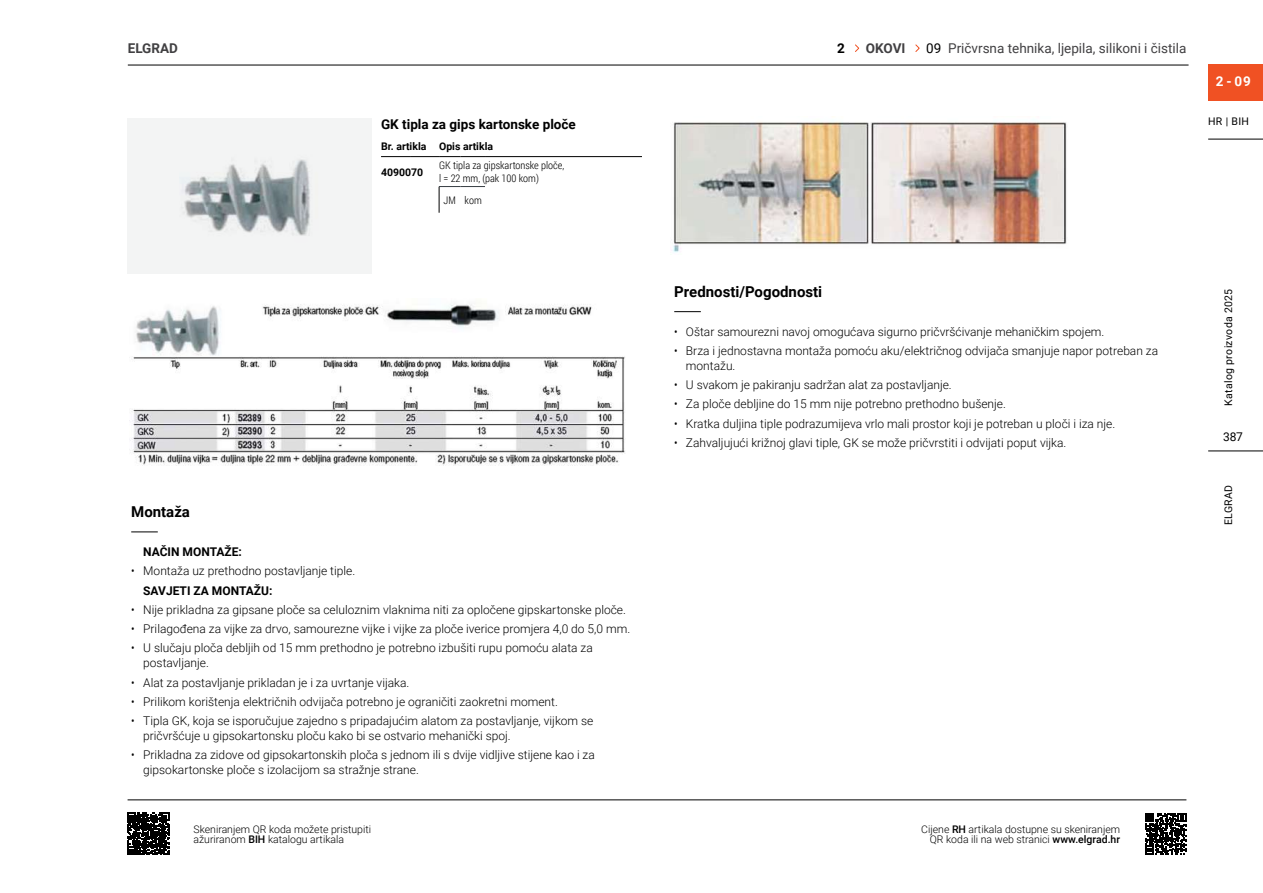
<style>
.page{position:relative;width:1263px;height:893px;background:#fff}
.page>*{position:absolute;margin:0;border:0;box-sizing:border-box;transform-origin:0 0}
.t1{font:700 15px "Roboto";color:#000}
.t2{font:13.5px "Roboto";color:#414042}
.t3{font:700 13.5px "Roboto";color:#000}
.t4{font:700 13.5px "Roboto";color:#414042}
.t5{font:700 13.5px "Roboto";color:#fff}
.t6{font:300 12px/19.2px "Roboto";color:#000}
.t7{font:700 12px "Roboto";color:#000}
.t8{font:300 12px/19.2px "Roboto Condensed";color:#000;text-align:justify}
.t9{font:12px "Roboto";color:#000}
.t10{font:300 10.5px/10.5px "Roboto";color:#000;text-align:right}
.t11{font:300 10.5px/13.5px "Roboto Condensed";color:#000}
.t12{font:10.5px "Roboto";letter-spacing:.03em;color:#000}
.t13{font:700 10.5px "Roboto";color:#000}
.s1{color:#000}
.s2{font-weight:500}
</style>
<div class="page">
<svg style="left:855px;top:44px;width:5px;height:8px"></svg>
<svg style="left:915px;top:44px;width:5px;height:8px"></svg>
<hr style="left:128px;top:65px;width:1060px;height:1px;background:#000">
<hr style="left:1208px;top:139px;width:55px;height:1px;background:#000">
<hr style="left:1208px;top:451px;width:55px;height:1px;background:#000">
<div style="left:1208px;top:64px;width:55px;height:36px;background:#f05123"></div>
<hr style="left:128px;top:800px;width:1058px;height:1px;background:#000">
<svg style="left:1145px;top:813px;width:41px;height:41px"></svg>
<svg style="left:127px;top:813px;width:42px;height:42px;background:#242424"></svg>
<div style="left:128px;top:118px;width:244px;height:156px;background:#f3f4f4"></div>
<svg style="left:381px;top:156px;width:104px;height:1px"></svg>
<hr style="left:485px;top:156px;width:157px;height:1px;background:#000">
<svg style="left:439px;top:186px;width:46px;height:27px"></svg>
<img style="left:184px;top:159px;width:126px;height:77px">
<img style="left:130px;top:304px;width:495px;height:162px">
<svg style="left:131px;top:531px;width:27px;height:1px"></svg>
<img style="left:673px;top:122px;width:394px;height:131px">
<svg style="left:674px;top:311px;width:27px;height:1px"></svg>
<p class="t4" style="left:128px;top:38px;width:52px">ELGRAD</p>
<p class="t3" style="left:837px;top:38px;width:9px">2</p>
<p class="t4" style="left:866px;top:38px;width:41px">OKOVI</p>
<p class="t2" style="left:926px;top:38px;width:262px"><span class="s1">09</span> Pričvrsna tehnika, ljepila, silikoni i čistila</p>
<p class="t5" style="left:1216px;top:71px;width:37px">2 - 09</p>
<p class="t3" style="left:381px;top:114px;width:196px">GK tipla za gips kartonske ploče</p>
<p class="t12" style="left:1208px;top:114px;width:42px">HR | BIH</p>
<p class="t13" style="left:381px;top:139px;width:114px">Br. artikla Opis artikla</p>
<p class="t13" style="left:381px;top:165px;width:44px">4090070</p>
<p class="t11" style="left:439px;top:158px;width:127px">GK tipla za gipskartonske ploče, l = 22 mm, (pak 100 kom)</p>
<p class="t11" style="left:443px;top:193px;width:40px">JM kom</p>
<p class="t1" style="left:131px;top:501px;width:60px">Montaža</p>
<p class="t8" style="left:131px;top:561px;width:5px">•</p>
<p class="t8" style="left:131px;top:600px;width:5px">• • •</p>
<p class="t8" style="left:131px;top:672px;width:5px">• • •</p>
<p class="t8" style="left:131px;top:745px;width:5px">•</p>
<p class="t7" style="left:143px;top:543px;width:100px">NAČIN MONTAŽE:</p>
<p class="t6" style="left:143px;top:561px;width:214px">Montaža uz prethodno postavljanje tiple.</p>
<p class="t7" style="left:143px;top:582px;width:131px">SAVJETI ZA MONTAŽU:</p>
<p class="t6" style="left:143px;top:599px;width:488px">Nije prikladna za gipsane ploče sa celuloznim vlaknima niti za opločene gipskartonske ploče.<br>Prilagođena za vijke za drvo, samourezne vijke i vijke za ploče iverice promjera 4,0 do 5,0 mm.<br>U slučaju ploča debljih od 15 mm prethodno je potrebno izbušiti rupu pomoću alata za</p>
<p class="t6" style="left:143px;top:653px;width:452px">postavljanje.<br>Alat za postavljanje prikladan je i za uvrtanje vijaka.<br>Prilikom korištenja električnih odvijača potrebno je ograničiti zaokretni moment.<br>Tipla GK, koja se isporučujue zajedno s pripadajućim alatom za postavljanje, vijkom se</p>
<p class="t6" style="left:143px;top:726px;width:453px">pričvršćuje u gipsokartonsku ploču kako bi se ostvario mehanički spoj.<br>Prikladna za zidove od gipsokartonskih ploča s jednom ili s dvije vidljive stijene kao i za</p>
<p class="t6" style="left:143px;top:760px;width:277px">gipsokartonske ploče s izolacijom sa stražnje strane.</p>
<p class="t10" style="left:194px;top:823px;width:179px;text-align:left">Skeniranjem QR koda možete pristupiti ažuriranom <span class="s2">BIH</span> katalogu artikala</p>
<p class="t1" style="left:674px;top:281px;width:149px">Prednosti/Pogodnosti</p>
<p class="t8" style="left:674px;top:321px;width:5px">• •</p>
<p class="t8" style="left:674px;top:375px;width:5px">• • • •</p>
<p class="t6" style="left:686px;top:321px;width:474px">Oštar samourezni navoj omogućava sigurno pričvršćivanje mehaničkim spojem.<br>Brza i jednostavna montaža pomoću aku/električnog odvijača smanjuje napor potreban za</p>
<p class="t6" style="left:686px;top:355px;width:431px">montažu.<br>U svakom je pakiranju sadržan alat za postavljanje.<br>Za ploče debljine do 15 mm nije potrebno prethodno bušenje.<br>Kratka duljina tiple podrazumijeva vrlo mali prostor koji je potreban u ploči i iza nje.<br>Zahvaljujući križnoj glavi tiple, GK se može pričvrstiti i odvijati poput vijka.</p>
<p class="t10" style="left:921px;top:823px;width:200px">Cijene <span class="s2">RH</span> artikala dostupne su skeniranjem<br>QR koda ili na web stranici <span class="s2">www.elgrad.hr</span></p>
<p class="t12" style="left:1221px;top:406px;width:118px;rotate:-90deg">Katalog proizvoda 2025</p>
<p class="t9" style="left:1223px;top:428px;width:21px">387</p>
<p class="t12" style="left:1221px;top:525px;width:42px;rotate:-90deg">ELGRAD</p>
</div>
